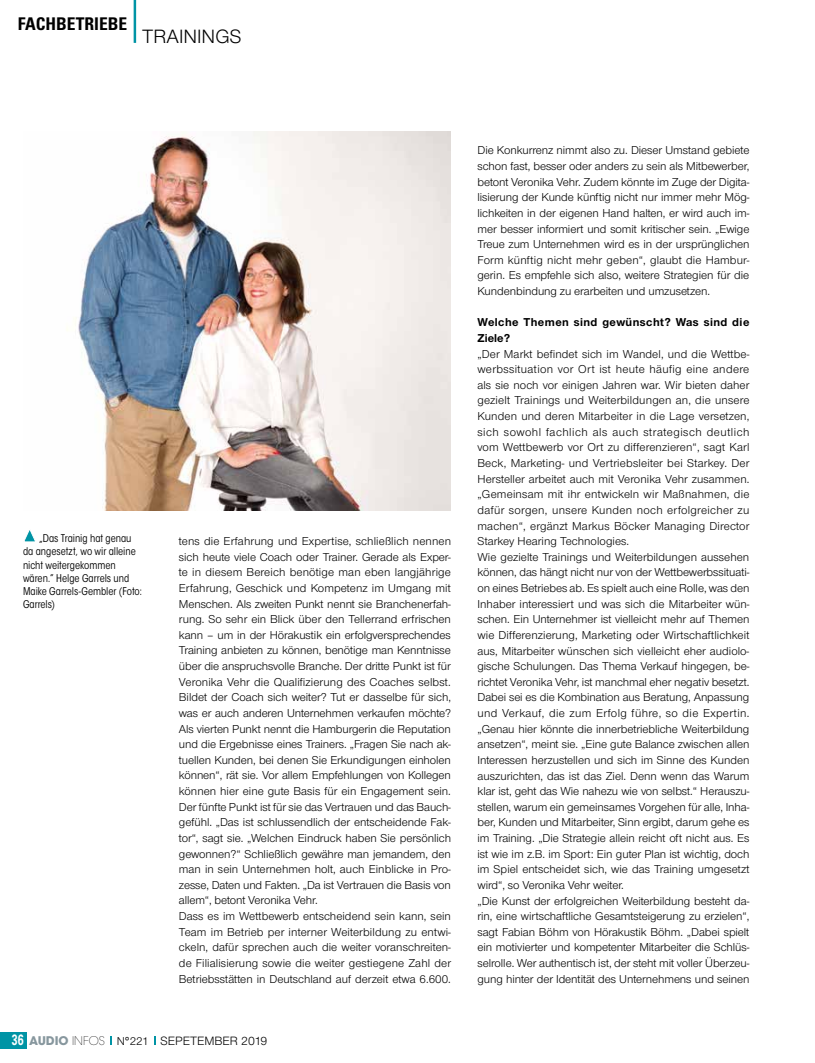
<style>
.page{position:relative;width:815px;height:1063px;background:#fff}
.page>*{position:absolute;margin:0;border:0;box-sizing:border-box;transform-origin:0 0}
.t1{font:20px "Nimbus Sans Novus T";color:#000}
.t2{font:700 condensed 17.5px "Univers LT Std";color:#000}
.t3{font:12.5px "Nimbus Sans Novus T";color:#000}
.t4{font:11.88px/15.6px "Nimbus Sans Novus T";letter-spacing:-.005em;color:#000}
.t5{font:700 11.88px/15.6px "Nimbus Sans Novus T";letter-spacing:.035em;color:#000}
.t6{font:condensed 10.62px/13.1px "ITC Avant Garde Std";letter-spacing:-.005em;color:#000}
.s1{font-family:"Univers LT Std";font-weight:700;font-size:15px;color:#fff}
.s2{font-family:"ITC Avant Garde Std";font-weight:700;font-size:11.88px;color:#87979e}
.s3{font-family:"ITC Avant Garde Std";font-weight:200;font-size:11.88px}
.s4{font-size:11.88px}
</style>
<div class="page">
<svg style="left:110px;top:1036px;width:2px;height:9px"></svg>
<div style="left:0;top:1032px;width:27px;height:17px;background:#0094a5"></div>
<img style="left:67px;top:131px;width:384px;height:380px">
<svg style="left:24px;top:530px;width:12px;height:12px"></svg>
<hr style="left:134px;top:0;width:2px;height:43px;background:#0094a5">
<h2 class="t2" style="left:18px;top:13px;width:111px">FACHBETRIEBE</h2>
<h1 class="t1" style="left:142px;top:25px;width:101px">TRAININGS</h1>
<p class="t6" style="left:23px;top:532px;width:121px;text-indent:16px">„Das Trainig hat genau da angesetzt, wo wir alleine nicht weitergekommen wären.” Helge Garrels und<br>Maike Garrels-Gembler (Foto:<br>Garrels)</p>
<p class="t4" style="left:179px;top:533px;width:274px">tens die Erfahrung und Expertise, schließlich nennen sich heute viele Coach oder Trainer. Gerade als Exper&shy;te in diesem Bereich benötige man eben langjährige Erfahrung, Geschick und Kompetenz im Umgang mit Menschen. Als zweiten Punkt nennt sie Branchenerfah&shy;rung. So sehr ein Blick über den Tellerrand erfrischen kann – um in der Hörakustik ein erfolgversprechendes Training anbieten zu können, benötige man Kenntnisse über die anspruchsvolle Branche. Der dritte Punkt ist für Veronika Vehr die Qualifizierung des Coaches selbst.<br>Bildet der Coach sich weiter? Tut er dasselbe für sich, was er auch anderen Unternehmen verkaufen möchte?<br>Als vierten Punkt nennt die Hamburgerin die Reputation und die Ergebnisse eines Trainers. „Fragen Sie nach ak&shy;tuellen Kunden, bei denen Sie Erkundigungen einholen können“, rät sie. Vor allem Empfehlungen von Kollegen können hier eine gute Basis für ein Engagement sein.<br>Der fünfte Punkt ist für sie das Vertrauen und das Bauch&shy;gefühl. „Das ist schlussendlich der entscheidende Fak&shy;tor“, sagt sie. „Welchen Eindruck haben Sie persönlich gewonnen?“ Schließlich gewähre man jemandem, den man in sein Unternehmen holt, auch Einblicke in Pro&shy;zesse, Daten und Fakten. „Da ist Vertrauen die Basis von allem“, betont Veronika Vehr.<br>Dass es im Wettbewerb entscheidend sein kann, sein Team im Betrieb per interner Weiterbildung zu entwi&shy;ckeln, dafür sprechen auch die weiter voranschreiten&shy;de Filialisierung sowie die weiter gestiegene Zahl der Betriebsstätten in Deutschland auf derzeit etwa 6.600.</p>
<p class="t3" style="left:12px;top:1034px;width:257px"><span class="s1">36</span> <span class="s2">AUDIO</span> <span class="s3">INFOS</span> <span class="s4">N°221</span> SEPETEMBER 2019</p>
<p class="t4" style="left:477px;top:142px;width:273px;text-align:justify">Die Konkurrenz nimmt also zu. Dieser Umstand gebiete schon fast, besser oder anders zu sein als Mitbewerber, betont Veronika Vehr. Zudem könnte im Zuge der Digita&shy;lisierung der Kunde künftig nicht nur immer mehr Mög&shy;lichkeiten in der eigenen Hand halten, er wird auch im&shy;mer besser informiert und somit kritischer sein. „Ewige Treue zum Unternehmen wird es in der ursprünglichen Form künftig nicht mehr geben“, glaubt die Hambur&shy;gerin. Es empfehle sich also, weitere Strategien für die Kundenbindung zu erarbeiten und umzusetzen.</p>
<p class="t5" style="left:477px;top:314px;width:273px">Welche Themen sind gewünscht? Was sind die<br>Ziele?</p>
<p class="t4" style="left:477px;top:346px;width:274px">„Der Markt befindet sich im Wandel, und die Wettbe&shy;werbssituation vor Ort ist heute häufig eine andere als sie noch vor einigen Jahren war. Wir bieten daher gezielt Trainings und Weiterbildungen an, die unsere Kunden und deren Mitarbeiter in die Lage versetzen, sich sowohl fachlich als auch strategisch deutlich vom Wettbewerb vor Ort zu differenzieren“, sagt Karl Beck, Marketing- und Vertriebsleiter bei Starkey. Der Hersteller arbeitet auch mit Veronika Vehr zusammen. „Gemeinsam mit ihr entwickeln wir Maßnahmen, die dafür sorgen, unsere Kunden noch erfolgreicher zu machen“, ergänzt Markus Böcker Managing Director Starkey Hearing Technologies.<br>Wie gezielte Trainings und Weiterbildungen aussehen können, das hängt nicht nur von der Wettbewerbssituati&shy;on eines Betriebes ab. Es spielt auch eine Rolle, was den Inhaber interessiert und was sich die Mitarbeiter wün&shy;schen. Ein Unternehmer ist vielleicht mehr auf Themen wie Differenzierung, Marketing oder Wirtschaftlichkeit aus, Mitarbeiter wünschen sich vielleicht eher audiolo&shy;gische Schulungen. Das Thema Verkauf hingegen, be&shy;richtet Veronika Vehr, ist manchmal eher negativ besetzt.<br>Dabei sei es die Kombination aus Beratung, Anpassung und Verkauf, die zum Erfolg führe, so die Expertin. „Genau hier könnte die innerbetriebliche Weiterbildung ansetzen“, meint sie. „Eine gute Balance zwischen allen Interessen herzustellen und sich im Sinne des Kunden auszurichten, das ist das Ziel. Denn wenn das Warum klar ist, geht das Wie nahezu wie von selbst.“ Herauszu&shy;stellen, warum ein gemeinsames Vorgehen für alle, Inha&shy;ber, Kunden und Mitarbeiter, Sinn ergibt, darum gehe es im Training. „Die Strategie allein reicht oft nicht aus. Es ist wie im z.B. im Sport: Ein guter Plan ist wichtig, doch im Spiel entscheidet sich, wie das Training umgesetzt wird“, so Veronika Vehr weiter.<br>„Die Kunst der erfolgreichen Weiterbildung besteht da&shy;rin, eine wirtschaftliche Gesamtsteigerung zu erzielen“, sagt Fabian Böhm von Hörakustik Böhm. „Dabei spielt ein motivierter und kompetenter Mitarbeiter die Schlüs&shy;selrolle. Wer authentisch ist, der steht mit voller Überzeu&shy;gung hinter der Identität des Unternehmens und seinen</p>
</div>
